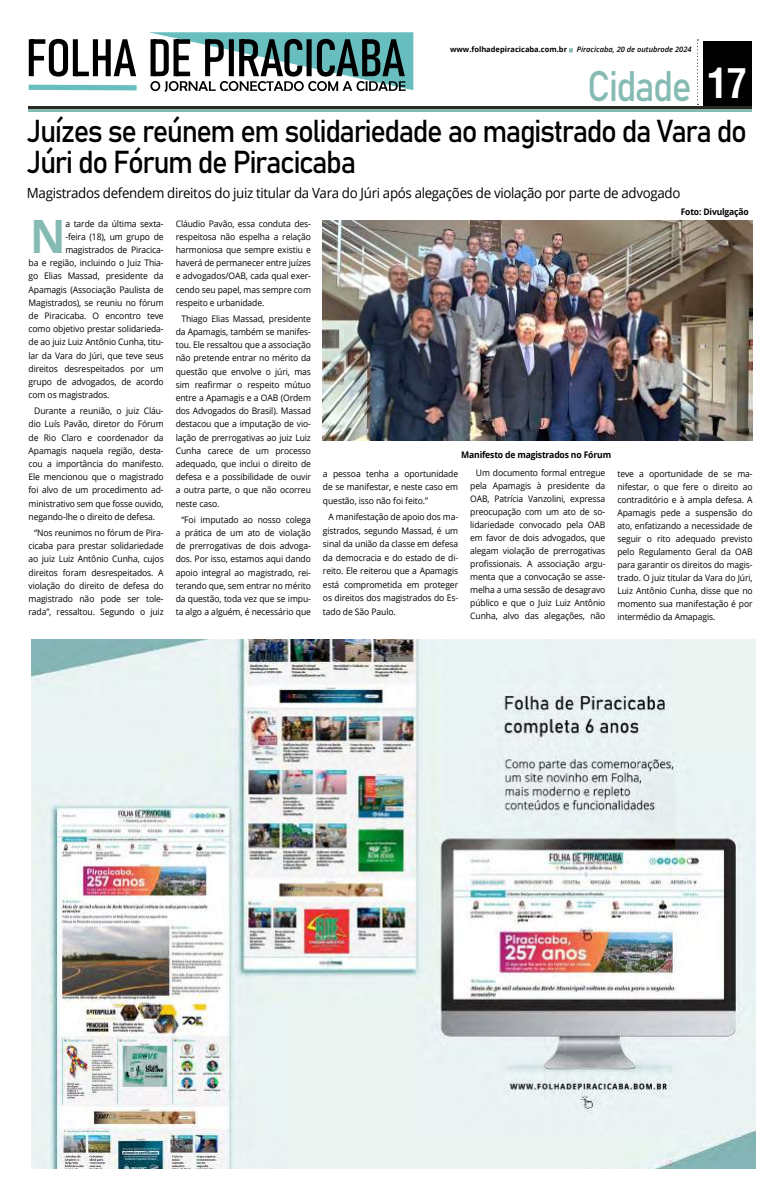
<style>
.page{position:relative;width:780px;height:1191px;background:#fff}
.page>*{position:absolute;margin:0;border:0;box-sizing:border-box;transform-origin:0 0}
.t1{font:700 46px "Open Sans";color:#85bbb3;scale:.95 1}
.t2{font:42.1px "Bahnschrift";letter-spacing:-.045em;color:#85bbb3;scale:.89 1}
.t3{font:31.3px/30.3px "Bahnschrift";letter-spacing:-.05em;color:#000;scale:.93 1}
.t4{font:14px "Open Sans";letter-spacing:-.025em;color:#000;scale:.95 1}
.t5{font:700 9.1px "Open Sans";letter-spacing:-.02em;color:#000;scale:.95 1}
.t6{font:9px/13.2px "Open Sans";letter-spacing:-.01em;color:#000;text-align:justify;scale:.95 1}
.t7{font:700 9px "Open Sans";letter-spacing:-.02em;color:#000;scale:.95 1}
.t8{font:700 7.5px "Open Sans";color:#000}
.t9{font:italic 600 7.5px "Open Sans";color:#000}
.s1{font-family:"Arena Condensed";font-weight:700;font-size:40.6px;color:#fff}
</style>
<div class="page">
<div style="left:703px;top:41px;width:48px;height:65px;background:#000"></div>
<hr style="left:28px;top:109px;width:723px;height:2px;background:#85bbb3">
<hr style="left:28px;top:106px;width:723px;height:3px;background:#2c2824">
<svg style="left:697px;top:39px;width:1px;height:66px"></svg>
<svg style="left:28px;top:32px;width:385px;height:60px"></svg>
<svg style="left:569px;top:48px;width:4px;height:4px"></svg>
<img style="left:323px;top:220px;width:429px;height:221px">
<img style="left:31px;top:639px;width:724px;height:529px">
<p class="t8" style="left:450px;top:44px;width:118px">www.folhadepiracicaba.com.br</p>
<p class="t9" style="left:577px;top:44px;width:116px">Piracicaba, 20 de outubrode 2024</p>
<h2 class="t2" style="left:587px;top:55px;width:181px">Cidade <span class="s1">17</span></h2>
<h3 class="t3" style="left:27px;top:114px;width:775px">Juízes se reúnem em solidariedade ao magistrado da Vara do<br>Júri do Fórum de Piracicaba</h3>
<h3 class="t4" style="left:27px;top:183px;width:689px">Magistrados defendem direitos do juiz titular da Vara do Júri após alegações de violação por parte de advogado</h3>
<h1 class="t1" style="left:30px;top:204px;width:39px">N</h1>
<p class="t6" style="left:65px;top:216px;width:105px">a tarde da última sexta-</p>
<p class="t6" style="left:65px;top:230px;width:105px">-feira (18), um grupo de</p>
<p class="t6" style="left:65px;top:243px;width:105px">magistrados de Piracica-</p>
<p class="t6" style="left:28px;top:256px;width:144px">ba e região, incluindo o Juiz Thia-</p>
<p class="t6" style="left:28px;top:269px;width:144px">go Elias Massad, presidente da</p>
<p class="t6" style="left:28px;top:282px;width:144px">Apamagis (Associação Paulista de</p>
<p class="t6" style="left:28px;top:296px;width:144px">Magistrados), se reuniu no fórum</p>
<p class="t6" style="left:28px;top:309px;width:144px">de Piracicaba. O encontro teve</p>
<p class="t6" style="left:28px;top:322px;width:144px">como objetivo prestar solidarieda-</p>
<p class="t6" style="left:28px;top:335px;width:144px">de ao juiz Luiz Antônio Cunha, titu-</p>
<p class="t6" style="left:28px;top:348px;width:144px">lar da Vara do Júri, que teve seus</p>
<p class="t6" style="left:28px;top:362px;width:144px">direitos desrespeitados por um</p>
<p class="t6" style="left:28px;top:375px;width:144px">grupo de advogados, de acordo</p>
<p class="t6" style="left:28px;top:388px;width:87px">com os magistrados.</p>
<p class="t6" style="left:28px;top:404px;width:144px;text-indent:6px">Durante a reunião, o juiz Cláu&shy;dio Luís Pavão, diretor do Fórum de Rio Claro e coordenador da Apamagis naquela região, desta&shy;cou a importância do manifesto.<br>Ele mencionou que o magistrado foi alvo de um procedimento ad&shy;ministrativo sem que fosse ouvido, negando-lhe o direito de defesa.</p>
<p class="t6" style="left:28px;top:526px;width:144px;text-indent:6px">“Nos reunimos no fórum de Pira&shy;cicaba para prestar solidariedade ao juiz Luiz Antônio Cunha, cujos direitos foram desrespeitados. A violação do direito de defesa do magistrado não pode ser tole&shy;rada”, ressaltou. Segundo o juiz</p>
<p class="t6" style="left:176px;top:216px;width:144px">Cláudio Pavão, essa conduta des&shy;respeitosa não espelha a relação harmoniosa que sempre existiu e haverá de permanecer entre juízes e advogados/OAB, cada qual exer&shy;cendo seu papel, mas sempre com respeito e urbanidade.</p>
<p class="t6" style="left:176px;top:312px;width:144px;text-indent:6px">Thiago Elias Massad, presidente da Apamagis, também se manifes&shy;tou. Ele ressaltou que a associação não pretende entrar no mérito da questão que envolve o júri, mas sim reafirmar o respeito mútuo entre a Apamagis e a OAB (Ordem dos Advogados do Brasil). Massad destacou que a imputação de vio&shy;lação de prerrogativas ao juiz Luiz Cunha carece de um processo adequado, que inclui o direito de defesa e a possibilidade de ouvir a outra parte, o que não ocorreu neste caso.</p>
<p class="t6" style="left:176px;top:512px;width:144px;text-indent:6px">“Foi imputado ao nosso colega a prática de um ato de violação de prerrogativas de dois advoga&shy;dos. Por isso, estamos aqui dando apoio integral ao magistrado, rei&shy;terando que, sem entrar no mérito da questão, toda vez que se impu&shy;ta algo a alguém, é necessário que</p>
<p class="t7" style="left:680px;top:205px;width:73px">Foto: Divulgação</p>
<p class="t5" style="left:461px;top:448px;width:159px">Manifesto de magistrados no Fórum</p>
<p class="t6" style="left:323px;top:466px;width:144px;line-height:13.5px">a pessoa tenha a oportunidade de se manifestar, e neste caso em questão, isso não foi feito.”</p>
<p class="t6" style="left:323px;top:510px;width:144px;line-height:13.5px;text-indent:6px">A manifestação de apoio dos ma&shy;gistrados, segundo Massad, é um sinal da união da classe em defesa da democracia e do estado de di&shy;reito. Ele reiterou que a Apamagis está comprometida em proteger os direitos dos magistrados do Es&shy;tado de São Paulo.</p>
<p class="t6" style="left:470px;top:466px;width:144px;text-indent:6px">Um documento formal entregue pela Apamagis à presidente da OAB, Patrícia Vanzolini, expressa preocupação com um ato de so&shy;lidariedade convocado pela OAB em favor de dois advogados, que alegam violação de prerrogativas profissionais. A associação argu&shy;menta que a convocação se asse&shy;melha a uma sessão de desagravo público e que o Juiz Luiz Antônio Cunha, alvo das alegações, não</p>
<p class="t6" style="left:617px;top:466px;width:144px">teve a oportunidade de se ma&shy;nifestar, o que fere o direito ao contraditório e à ampla defesa. A Apamagis pede a suspensão do ato, enfatizando a necessidade de seguir o rito adequado previsto pelo Regulamento Geral da OAB para garantir os direitos do magis&shy;trado. O juiz titular da Vara do Júri, Luiz Antônio Cunha, disse que no momento sua manifestação é por intermédio da Amapagis.</p>
</div>
